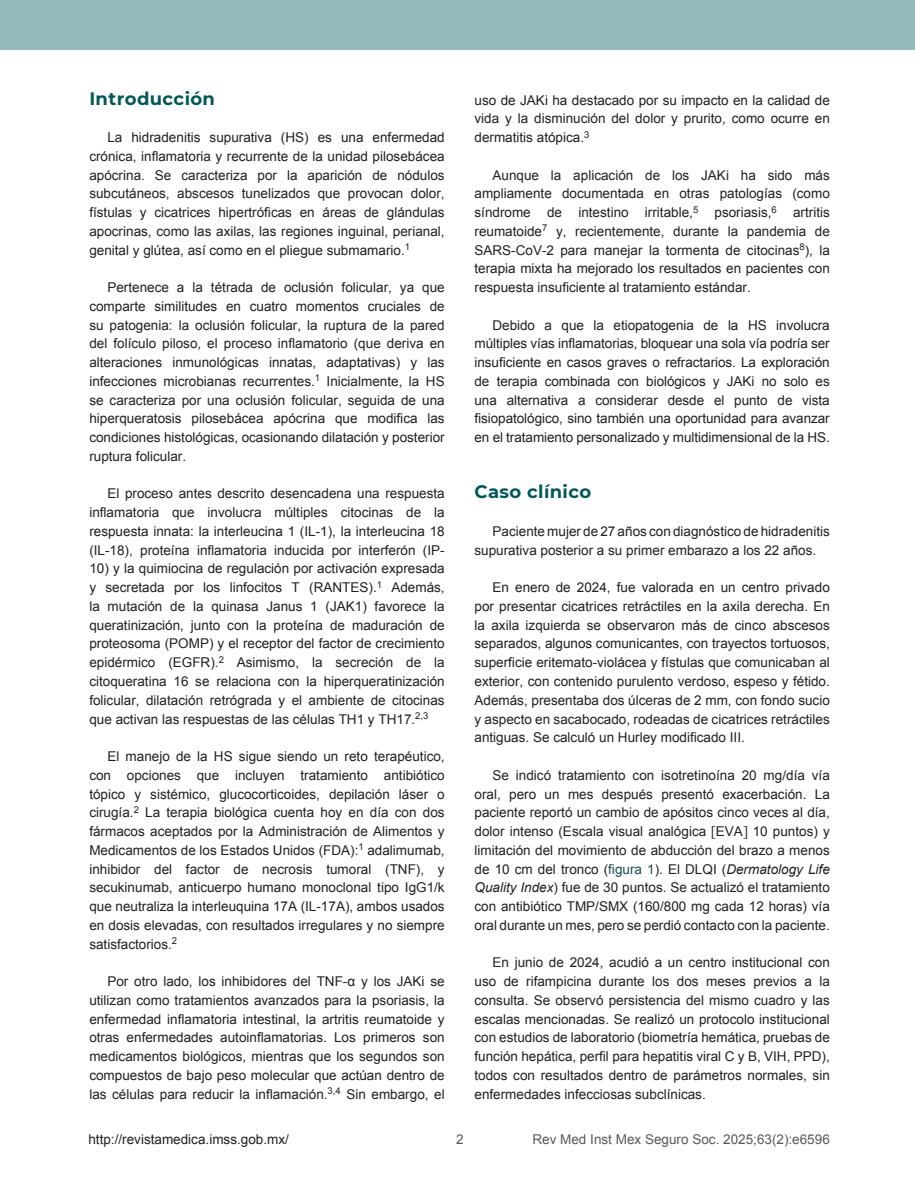
<style>
.page{position:relative;width:915px;height:1191px;background:#fff}
.page>*{position:absolute;margin:0;border:0;box-sizing:border-box;transform-origin:0 0}
.Sub_verde{font:700 18px "Montserrat";letter-spacing:.02em;color:#01585b}
.t1{font:13.5px/18.8px "Arial";color:#231f20;text-align:justify}
.t2{font:13.5px "Arial";color:#58595b}
.s1{color:#1c4f4f}
.s2{font-style:italic}
</style>
<div class="page">
<div style="left:0;top:0;width:914px;height:50px;background:#93bbbb"></div>
<p class="Sub_verde" style="left:89px;top:85px;width:127px">Introducción</p>
<p class="t1" style="left:89px;top:128px;width:357px;text-indent:18px">La hidradenitis supurativa (HS) es una enfermedad crónica, inflamatoria y recurrente de la unidad pilosebácea apócrina. Se caracteriza por la aparición de nódulos subcutáneos, abscesos tunelizados que provocan dolor, fístulas y cicatrices hipertróficas en áreas de glándulas apocrinas, como las axilas, las regiones inguinal, perianal, genital y glútea, así como en el pliegue submamario.<sup>1</sup></p>
<p class="t1" style="left:89px;top:278px;width:357px;text-indent:18px">Pertenece a la tétrada de oclusión folicular, ya que comparte similitudes en cuatro momentos cruciales de su patogenia: la oclusión folicular, la ruptura de la pared del folículo piloso, el proceso inflamatorio (que deriva en alteraciones inmunológicas innatas, adaptativas) y las infecciones microbianas recurrentes.<sup>1</sup> Inicialmente, la HS se caracteriza por una oclusión folicular, seguida de una hiperqueratosis pilosebácea apócrina que modifica las condiciones histológicas, ocasionando dilatación y posterior ruptura folicular.</p>
<p class="t1" style="left:89px;top:484px;width:357px;text-indent:18px">El proceso antes descrito desencadena una respuesta inflamatoria que involucra múltiples citocinas de la respuesta innata: la interleucina 1 (IL-1), la interleucina 18 (IL-18), proteína inflamatoria inducida por interferón (IP-</p>
<p class="t1" style="left:89px;top:559px;width:357px">10) y la quimiocina de regulación por activación expresada y secretada por los linfocitos T (RANTES).<sup>1</sup> Además, la mutación de la quinasa Janus 1 (JAK1) favorece la queratinización, junto con la proteína de maduración de proteosoma (POMP) y el receptor del factor de crecimiento epidérmico (EGFR).<sup>2</sup> Asimismo, la secreción de la citoqueratina 16 se relaciona con la hiperqueratinización folicular, dilatación retrógrada y el ambiente de citocinas que activan las respuestas de las células TH1 y TH17.<sup>2,3</sup></p>
<p class="t1" style="left:89px;top:747px;width:357px;text-indent:18px">El manejo de la HS sigue siendo un reto terapéutico, con opciones que incluyen tratamiento antibiótico tópico y sistémico, glucocorticoides, depilación láser o cirugía.<sup>2</sup> La terapia biológica cuenta hoy en día con dos fármacos aceptados por la Administración de Alimentos y Medicamentos de los Estados Unidos (FDA):<sup>1</sup> adalimumab, inhibidor del factor de necrosis tumoral (TNF), y secukinumab, anticuerpo humano monoclonal tipo IgG1/k que neutraliza la interleuquina 17A (IL-17A), ambos usados en dosis elevadas, con resultados irregulares y no siempre satisfactorios.<sup>2</sup></p>
<p class="t1" style="left:89px;top:972px;width:357px;text-indent:18px">Por otro lado, los inhibidores del TNF-α y los JAKi se utilizan como tratamientos avanzados para la psoriasis, la enfermedad inflamatoria intestinal, la artritis reumatoide y otras enfermedades autoinflamatorias. Los primeros son medicamentos biológicos, mientras que los segundos son compuestos de bajo peso molecular que actúan dentro de las células para reducir la inflamación.<sup>3,4</sup> Sin embargo, el</p>
<p class="t1" style="left:474px;top:91px;width:357px">uso de JAKi ha destacado por su impacto en la calidad de vida y la disminución del dolor y prurito, como ocurre en dermatitis atópica.<sup>3</sup></p>
<p class="t1" style="left:474px;top:166px;width:357px;text-indent:18px">Aunque la aplicación de los JAKi ha sido más ampliamente documentada en otras patologías (como síndrome de intestino irritable,<sup>5</sup> psoriasis,<sup>6</sup> artritis reumatoide<sup>7</sup> y, recientemente, durante la pandemia de SARS-CoV-2 para manejar la tormenta de citocinas<sup>8</sup>), la terapia mixta ha mejorado los resultados en pacientes con respuesta insuficiente al tratamiento estándar.</p>
<p class="t1" style="left:474px;top:316px;width:356px;text-indent:18px">Debido a que la etiopatogenia de la HS involucra múltiples vías inflamatorias, bloquear una sola vía podría ser insuficiente en casos graves o refractarios. La exploración de terapia combinada con biológicos y JAKi no solo es una alternativa a considerar desde el punto de vista fisiopatológico, sino también una oportunidad para avanzar en el tratamiento personalizado y multidimensional de la HS.</p>
<p class="Sub_verde" style="left:474px;top:479px;width:118px">Caso clínico</p>
<p class="t1" style="left:474px;top:522px;width:357px;text-indent:18px">Paciente mujer de 27 años con diagnóstico de hidradenitis supurativa posterior a su primer embarazo a los 22 años.</p>
<p class="t1" style="left:474px;top:578px;width:357px;text-indent:18px">En enero de 2024, fue valorada en un centro privado por presentar cicatrices retráctiles en la axila derecha. En la axila izquierda se observaron más de cinco abscesos separados, algunos comunicantes, con trayectos tortuosos, superficie eritemato-violácea y fístulas que comunicaban al exterior, con contenido purulento verdoso, espeso y fétido.<br>Además, presentaba dos úlceras de 2 mm, con fondo sucio y aspecto en sacabocado, rodeadas de cicatrices retráctiles antiguas. Se calculó un Hurley modificado III.</p>
<p class="t1" style="left:474px;top:766px;width:357px;text-indent:18px">Se indicó tratamiento con isotretinoína 20 mg/día vía oral, pero un mes después presentó exacerbación. La paciente reportó un cambio de apósitos cinco veces al día, dolor intenso (Escala visual analógica EVA 10 puntos) y limitación del movimiento de abducción del brazo a menos de 10 cm del tronco (<span class="s1">figura 1</span>). El DLQI (<span class="s2">Dermatology Life Quality Index</span>) fue de 30 puntos. Se actualizó el tratamiento con antibiótico TMP/SMX (160/800 mg cada 12 horas) vía oral durante un mes, pero se perdió contacto con la paciente.</p>
<p class="t1" style="left:474px;top:953px;width:357px;text-indent:18px">En junio de 2024, acudió a un centro institucional con uso de rifampicina durante los dos meses previos a la consulta. Se observó persistencia del mismo cuadro y las escalas mencionadas. Se realizó un protocolo institucional con estudios de laboratorio (biometría hemática, pruebas de función hepática, perfil para hepatitis viral C y B, VIH, PPD), todos con resultados dentro de parámetros normales, sin enfermedades infecciosas subclínicas.</p>
<p class="t1" style="left:88px;top:1129px;width:202px">http://revistamedica.imss.gob.mx/</p>
<p class="t2" style="left:456px;top:1130px;width:9px">2</p>
<p class="t2" style="left:532px;top:1130px;width:299px">Rev Med Inst Mex Seguro Soc. 2025;63(2):e6596</p>
</div>
